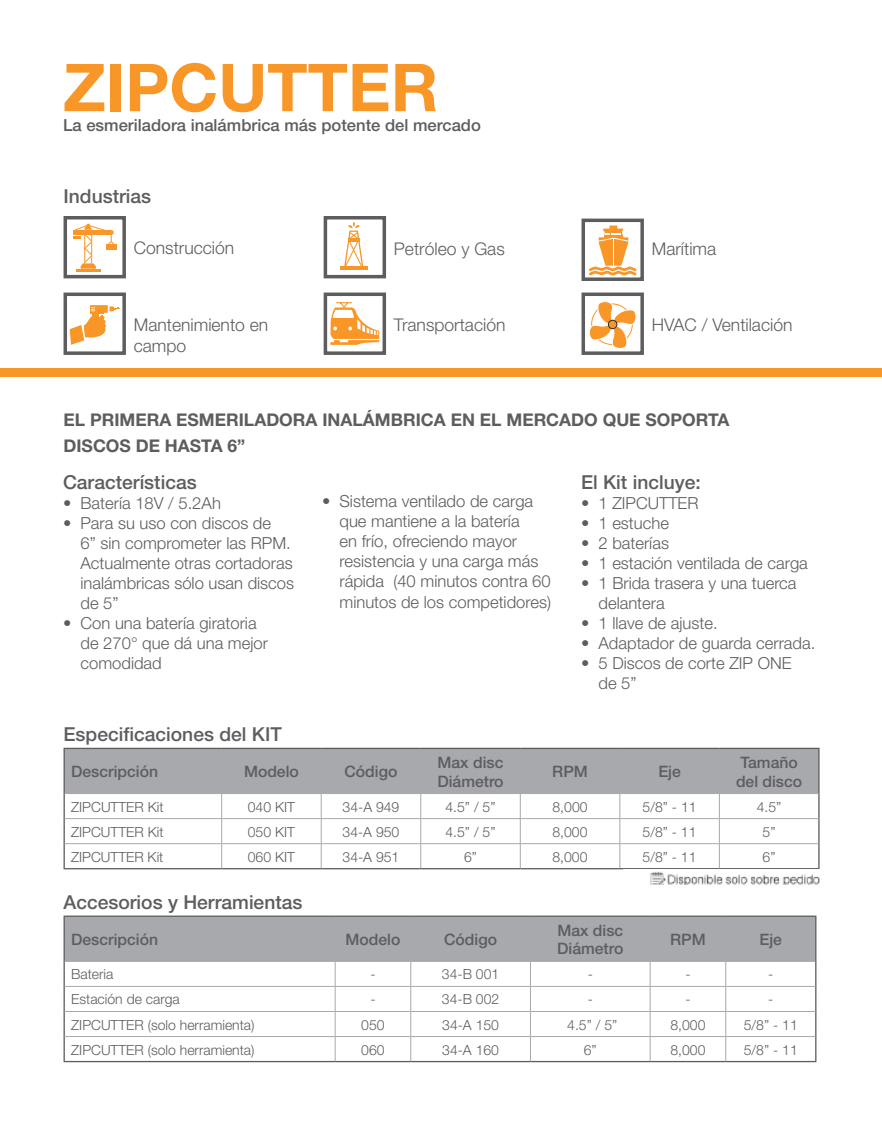
<style>
.page{position:relative;width:882px;height:1134px;background:#fff}
.page>*{position:absolute;margin:0;border:0;box-sizing:border-box;transform-origin:0 0}
.t1{font:700 65.98px "Helvetica Neue";color:#f89728}
.t2{font:500 19.25px "Helvetica Neue";color:#5d5d60}
.t3{font:300 17.5px/21px "Helvetica Neue";color:#5d5d60}
.t4{font:700 17.5px "Helvetica Neue";color:#5d5d60}
.t5{font:300 16.62px/19.9px "Helvetica Neue";color:#5d5d60}
.t6{font:500 16.62px "Helvetica Neue";color:#5d5d60}
.t7{font:500 15.75px/18.9px "Helvetica Neue";color:#5d5d60}
.t8{font:300 14px "Helvetica Neue";color:#5d5d60}
</style>
<div class="page">
<hr style="left:881px;top:370px;width:1px;height:356px;background:#a7a9ac">
<div style="left:0;top:369px;width:882px;height:8px;background:#f89728"></div>
<svg style="left:330px;top:302px;width:49px;height:43px"></svg>
<div style="left:324px;top:293px;width:62px;height:62px;border:4px solid #5d5d60"></div>
<hr style="left:340px;top:266px;width:27px;height:4px;background:#f89728">
<svg style="left:344px;top:222px;width:20px;height:44px"></svg>
<div style="left:324px;top:216px;width:62px;height:62px;border:4px solid #5d5d60"></div>
<hr style="left:76px;top:269px;width:25px;height:3px;background:#f89728">
<svg style="left:73px;top:224px;width:43px;height:45px"></svg>
<div style="left:64px;top:216px;width:62px;height:62px;border:4px solid #5d5d60"></div>
<svg style="left:70px;top:305px;width:50px;height:40px"></svg>
<div style="left:64px;top:293px;width:62px;height:62px;border:4px solid #5d5d60"></div>
<svg style="left:589px;top:301px;width:47px;height:48px"></svg>
<div style="left:608px;top:320px;width:9px;height:9px;background:#f89728;border-radius:50%"></div>
<div style="left:608px;top:320px;width:9px;height:9px;border:1px solid #292829;border-radius:50%"></div>
<div style="left:582px;top:293px;width:62px;height:62px;border:4px solid #5d5d60"></div>
<svg style="left:589px;top:226px;width:48px;height:49px"></svg>
<div style="left:582px;top:219px;width:62px;height:62px;border:4px solid #5d5d60"></div>
<hr style="left:818px;top:794px;width:2px;height:25px;background:#5d5d60">
<hr style="left:818px;top:819px;width:2px;height:25px;background:#5d5d60">
<hr style="left:818px;top:844px;width:2px;height:24px;background:#5d5d60">
<hr style="left:64px;top:868px;width:158px;height:1px;background:#5d5d60">
<hr style="left:222px;top:868px;width:99px;height:1px;background:#5d5d60">
<hr style="left:321px;top:868px;width:100px;height:1px;background:#5d5d60">
<hr style="left:421px;top:868px;width:99px;height:1px;background:#5d5d60">
<hr style="left:520px;top:868px;width:100px;height:1px;background:#5d5d60">
<hr style="left:620px;top:868px;width:99px;height:1px;background:#5d5d60">
<hr style="left:719px;top:868px;width:101px;height:1px;background:#5d5d60">
<hr style="left:719px;top:748px;width:101px;height:1px;background:#5d5d60">
<hr style="left:818px;top:749px;width:2px;height:45px;background:#5d5d60">
<svg style="left:64px;top:748px;width:755px;height:120px"></svg>
<hr style="left:65px;top:793px;width:157px;height:1px;background:#a7a9ac">
<hr style="left:222px;top:793px;width:99px;height:1px;background:#a7a9ac">
<hr style="left:321px;top:793px;width:100px;height:1px;background:#a7a9ac">
<hr style="left:421px;top:793px;width:99px;height:1px;background:#a7a9ac">
<hr style="left:520px;top:793px;width:100px;height:1px;background:#a7a9ac">
<hr style="left:620px;top:793px;width:99px;height:1px;background:#a7a9ac">
<hr style="left:719px;top:793px;width:99px;height:1px;background:#a7a9ac">
<hr style="left:64px;top:1061px;width:271px;height:1px;background:#5d5d60">
<hr style="left:335px;top:1061px;width:76px;height:1px;background:#5d5d60">
<hr style="left:411px;top:1061px;width:119px;height:1px;background:#5d5d60">
<hr style="left:530px;top:1061px;width:120px;height:1px;background:#5d5d60">
<hr style="left:650px;top:1061px;width:76px;height:1px;background:#5d5d60">
<hr style="left:726px;top:1061px;width:90px;height:1px;background:#5d5d60">
<svg style="left:64px;top:916px;width:752px;height:145px"></svg>
<img style="left:650px;top:872px;width:170px;height:13px">
<h1 class="t1" style="left:63px;top:47px;width:377px">ZIPCUTTER</h1>
<p class="t6" style="left:63px;top:115px;width:419px">La esmeriladora inalámbrica más potente del mercado</p>
<p class="t2" style="left:64px;top:185px;width:89px">Industrias</p>
<p class="t3" style="left:134px;top:237px;width:102px">Construcción</p>
<p class="t3" style="left:394px;top:238px;width:112px">Petróleo y Gas</p>
<p class="t3" style="left:652px;top:238px;width:66px">Marítima</p>
<p class="t3" style="left:134px;top:314px;width:136px">Mantenimiento en campo</p>
<p class="t3" style="left:394px;top:314px;width:113px">Transportación</p>
<p class="t3" style="left:652px;top:313px;width:142px">HVAC / Ventilación</p>
<p class="t4" style="left:64px;top:409px;width:473px">EL PRI MERA ESMERILADORA INALÁMBRICA EN EL MERCADO</p>
<p class="t4" style="left:603px;top:409px;width:56px">QUE SOPORTA</p>
<p class="t4" style="left:64px;top:435px;width:12px">DISCOS</p>
<p class="t4" style="left:136px;top:435px;width:111px">DE HASTA 6”</p>
<p class="t2" style="left:63px;top:471px;width:135px">Características</p>
<p class="t5" style="left:63px;top:493px;width:159px">• Batería 18V / 5.2Ah</p>
<p class="t5" style="left:81px;top:513px;width:215px;text-indent:-18px">• Para su uso con discos de<br>6” sin comprometer las RPM.<br>Actualmente otras cortadoras inalámbricas sólo usan discos de 5”</p>
<p class="t5" style="left:81px;top:613px;width:189px;text-indent:-18px">• Con una batería giratoria de 270° que dá una mejor comodidad</p>
<p class="t5" style="left:340px;top:491px;width:213px;text-indent:-18px">• Sistema ventilado de carga que mantiene a la batería<br>en frío, ofreciendo mayor resistencia y una carga más rápida (40 minutos contra 60 minutos de los competidores)</p>
<p class="t2" style="left:581px;top:471px;width:121px">El Kit incluye:</p>
<p class="t5" style="left:581px;top:493px;width:119px">• 1 ZIPCUTTER</p>
<p class="t5" style="left:581px;top:513px;width:90px">• 1 estuche</p>
<p class="t5" style="left:581px;top:533px;width:90px">• 2 baterías</p>
<p class="t5" style="left:581px;top:553px;width:228px">• 1 estación ventilada de carga</p>
<p class="t5" style="left:599px;top:573px;width:200px;text-indent:-18px">• 1 Brida trasera y una tuerca delantera</p>
<p class="t5" style="left:581px;top:613px;width:138px">• 1 llave de ajuste.</p>
<p class="t5" style="left:581px;top:633px;width:236px">• Adaptador de guarda cerrada.</p>
<p class="t5" style="left:599px;top:653px;width:195px;text-indent:-18px">• 5 Discos de corte ZIP ONE de 5”</p>
<p class="t2" style="left:64px;top:722px;width:220px">Especificaciones del KIT</p>
<p class="t7" style="left:71px;top:762px;width:88px">Descripción</p>
<p class="t7" style="left:244px;top:762px;width:56px">Modelo</p>
<p class="t7" style="left:345px;top:762px;width:54px">Código</p>
<p class="t7" style="left:437px;top:752px;width:68px">Max disc<br>Diámetro</p>
<p class="t7" style="left:552px;top:762px;width:37px">RPM</p>
<p class="t7" style="left:658px;top:762px;width:24px">Eje</p>
<p class="t7" style="left:736px;top:752px;width:68px">Tamaño del disco</p>
<p class="t8" style="left:71px;top:798px;width:94px">ZIPCUTTER Kit</p>
<p class="t8" style="left:248px;top:798px;width:49px">040 KIT</p>
<p class="t8" style="left:343px;top:798px;width:58px">34-A 949</p>
<p class="t8" style="left:446px;top:798px;width:52px">4.5” / 5”</p>
<p class="t8" style="left:553px;top:798px;width:37px">8,000</p>
<p class="t8" style="left:643px;top:798px;width:55px">5/8” - 11</p>
<p class="t8" style="left:757px;top:798px;width:26px">4.5”</p>
<p class="t8" style="left:71px;top:823px;width:94px">ZIPCUTTER Kit</p>
<p class="t8" style="left:248px;top:823px;width:49px">050 KIT</p>
<p class="t8" style="left:343px;top:823px;width:58px">34-A 950</p>
<p class="t8" style="left:445px;top:823px;width:52px">4.5” / 5”</p>
<p class="t8" style="left:553px;top:823px;width:37px">8,000</p>
<p class="t8" style="left:643px;top:823px;width:55px">5/8” - 11</p>
<p class="t8" style="left:763px;top:823px;width:14px">5”</p>
<p class="t8" style="left:71px;top:848px;width:94px">ZIPCUTTER Kit</p>
<p class="t8" style="left:248px;top:848px;width:49px">060 KIT</p>
<p class="t8" style="left:343px;top:848px;width:58px">34-A 951</p>
<p class="t8" style="left:464px;top:848px;width:14px">6”</p>
<p class="t8" style="left:553px;top:848px;width:37px">8,000</p>
<p class="t8" style="left:643px;top:848px;width:55px">5/8” - 11</p>
<p class="t8" style="left:763px;top:848px;width:14px">6”</p>
<p class="t2" style="left:64px;top:890px;width:240px">Accesorios y Herramientas</p>
<p class="t7" style="left:71px;top:930px;width:88px">Descripción</p>
<p class="t7" style="left:346px;top:930px;width:56px">Modelo</p>
<p class="t7" style="left:444px;top:930px;width:54px">Código</p>
<p class="t7" style="left:557px;top:920px;width:68px">Max disc<br>Diámetro</p>
<p class="t7" style="left:670px;top:930px;width:37px">RPM</p>
<p class="t7" style="left:760px;top:930px;width:24px">Eje</p>
<p class="t8" style="left:71px;top:966px;width:44px">Bateria</p>
<p class="t8" style="left:370px;top:966px;width:7px">-</p>
<p class="t8" style="left:442px;top:966px;width:59px">34-B 001</p>
<p class="t8" style="left:588px;top:966px;width:7px">-</p>
<p class="t8" style="left:685px;top:966px;width:7px">-</p>
<p class="t8" style="left:768px;top:966px;width:7px">-</p>
<p class="t8" style="left:71px;top:991px;width:110px">Estación de carga</p>
<p class="t8" style="left:370px;top:991px;width:7px">-</p>
<p class="t8" style="left:442px;top:991px;width:59px">34-B 002</p>
<p class="t8" style="left:588px;top:991px;width:7px">-</p>
<p class="t8" style="left:685px;top:991px;width:7px">-</p>
<p class="t8" style="left:768px;top:991px;width:7px">-</p>
<p class="t8" style="left:71px;top:1016px;width:185px">ZIPCUTTER (solo herramienta)</p>
<p class="t8" style="left:361px;top:1016px;width:25px">050</p>
<p class="t8" style="left:442px;top:1016px;width:58px">34-A 150</p>
<p class="t8" style="left:567px;top:1016px;width:52px">4.5” / 5”</p>
<p class="t8" style="left:670px;top:1016px;width:37px">8,000</p>
<p class="t8" style="left:744px;top:1016px;width:55px">5/8” - 11</p>
<p class="t8" style="left:71px;top:1041px;width:185px">ZIPCUTTER (solo herramienta)</p>
<p class="t8" style="left:361px;top:1041px;width:25px">060</p>
<p class="t8" style="left:442px;top:1041px;width:58px">34-A 160</p>
<p class="t8" style="left:584px;top:1041px;width:14px">6”</p>
<p class="t8" style="left:670px;top:1041px;width:37px">8,000</p>
<p class="t8" style="left:744px;top:1041px;width:55px">5/8” - 11</p>
</div>
